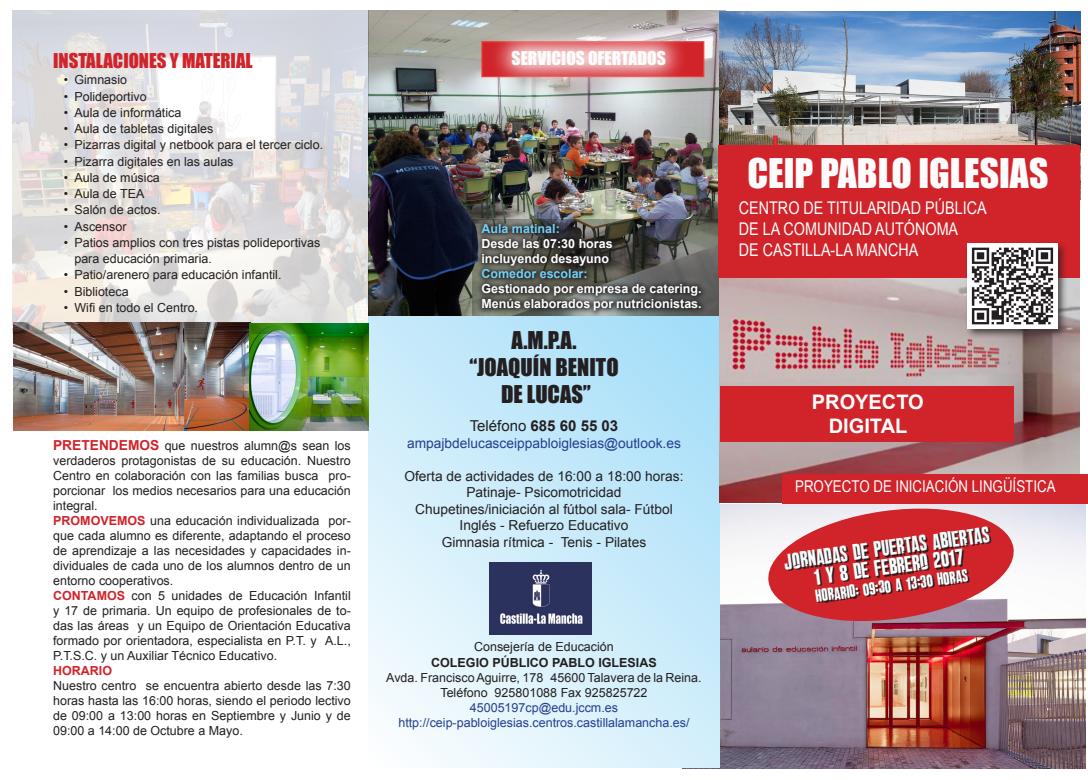
<style>
.page{position:relative;width:1088px;height:780px;background:#fff}
.page>*{position:absolute;margin:0;border:0;box-sizing:border-box;transform-origin:0 0}
.t1{font:37.5px "Impact";color:#fcfcfc}
.t2{font:22.5px "Impact";color:#231f20}
.t3{font:22.5px "Big Brother";color:#f6fbfb}
.t4{font:22.5px "Big Brother";color:#fff}
.t5{font:700 20px "Arial";color:#fff}
.t6{font:18.75px "Impact";color:#d1232a}
.t7{font:17.5px/21px "Arial Narrow";color:#fff}
.t8{font:17.5px "Big Brother";color:#fff}
.t9{font:17.5px "Impact";color:#fcfcfc}
.t10{font:16.25px "Arial Narrow";color:#fff}
.t11{font:700 15px "Arial";color:#231f20}
.t12{font:13.75px "Arial";color:#231f20}
.t13{font:13.75px "Arial";color:#253f8e}
.t14{font:12.5px/15px "Arial";color:#231f20;text-align:justify}
.t15{font:700 12.5px/15px "Arial";color:#fff}
.t16{font:12.5px "Arial";color:#253f8e}
.t17{font:700 12.5px "Arial";color:#72d1f6}
.t18{font:700 12.5px "Arial";color:#231f20}
.t19{font:700 12.5px "Arial";color:#d1232a}
.s1{font-weight:700;font-size:13.75px;color:#d1232a}
.s2{font-weight:700;color:#d1232a}
.s3{font-weight:400}
</style>
<div class="page">
<img style="left:682px;top:504px;width:403px;height:264px">
<svg style="left:369px;top:316px;width:350px;height:451px;background:#cdecfa"></svg>
<img style="left:369px;top:10px;width:357px;height:306px">
<svg style="left:472px;top:219px;width:247px;height:97px"></svg>
<img style="left:719px;top:277px;width:361px;height:225px">
<img style="left:719px;top:12px;width:362px;height:187px">
<img style="left:13px;top:333px;width:356px;height:98px">
<img style="left:12px;top:10px;width:357px;height:323px">
<div style="left:476px;top:218px;width:231px;height:99px;background:#231f20;opacity:.93"></div>
<div style="left:718px;top:145px;width:362px;height:132px;background:#d1232a"></div>
<div style="left:782px;top:474px;width:306px;height:30px;background:#d1232a"></div>
<div style="left:964px;top:240px;width:103px;height:99px;background:#231f20;opacity:.75"></div>
<img style="left:968px;top:244px;width:89px;height:84px">
<div style="left:720px;top:386px;width:293px;height:55px;background:#d1232a"></div>
<svg style="left:764px;top:502px;width:253px;height:125px;background:#d0555d"></svg>
<div style="left:481px;top:41px;width:223px;height:36px;background:#d1232a;border:1px solid #ee3e38"></div>
<svg style="left:489px;top:27px;width:199px;height:61px;background:#da9ea0"></svg>
<img style="left:489px;top:562px;width:102px;height:72px">
<p class="t6" style="left:53px;top:46px;width:201px">INSTALACIONES Y MATERIAL</p>
<p class="t14" style="left:64px;top:72px;width:65px">• Gimnasio</p>
<p class="t14" style="left:64px;top:89px;width:84px">• Polideportivo</p>
<p class="t14" style="left:64px;top:105px;width:119px">• Aula de informática</p>
<p class="t14" style="left:64px;top:121px;width:151px">• Aula de tabletas digitales</p>
<p class="t14" style="left:64px;top:137px;width:261px">• Pizarras digital y netbook para el tercer ciclo.</p>
<p class="t14" style="left:64px;top:154px;width:171px">• Pizarra digitales en las aulas</p>
<p class="t14" style="left:64px;top:170px;width:98px">• Aula de música</p>
<p class="t14" style="left:64px;top:186px;width:82px">• Aula de TEA</p>
<p class="t14" style="left:64px;top:202px;width:98px">• Salón de actos.</p>
<p class="t14" style="left:64px;top:219px;width:64px">• Ascensor</p>
<p class="t14" style="left:74px;top:234px;width:247px;line-height:16.2px;text-indent:-11px">• Patios amplios con tres pistas polideportivas para educación primaria.</p>
<p class="t14" style="left:64px;top:267px;width:219px">• Patio/arenero para educación infantil.</p>
<p class="t14" style="left:64px;top:284px;width:66px">• Biblioteca</p>
<p class="t14" style="left:64px;top:300px;width:136px">• Wifi en todo el Centro.</p>
<p class="t14" style="left:53px;top:438px;width:299px"><span class="s1">PRETENDEMOS</span> que nuestros alumn@s sean los verdaderos protagonistas de su educación. Nuestro Centro en colaboración con las familias busca pro&shy;porcionar los medios necesarios para una educación integral.</p>
<p class="t14" style="left:53px;top:513px;width:299px"><span class="s2">PROMOVEMOS</span> una educación individualizada por&shy;que cada alumno es diferente, adaptando el proceso de aprendizaje a las necesidades y capacidades in&shy;dividuales de cada uno de los alumnos dentro de un entorno cooperativos.</p>
<p class="t14" style="left:53px;top:588px;width:299px"><span class="s2">CONTAMOS</span> con 5 unidades de Educación Infantil y 17 de primaria. Un equipo de profesionales de to&shy;das las áreas y un Equipo de Orientación Educativa formado por orientadora, especialista en P.T. y A.L., P.T.S.C. y un Auxiliar Técnico Educativo.</p>
<p class="t19" style="left:53px;top:662px;width:61px">HORARIO</p>
<p class="t14" style="left:53px;top:678px;width:299px">Nuestro centro se encuentra abierto desde las 7:30 horas hasta las 16:00 horas, siendo el periodo lectivo de 09:00 a 13:00 horas en Septiembre y Junio y de 09:00 a 14:00 de Octubre a Mayo.</p>
<p class="t9" style="left:512px;top:44px;width:156px">SERVICIOS OFERTADOS</p>
<p class="t17" style="left:481px;top:221px;width:80px">Aula matinal:</p>
<p class="t15" style="left:481px;top:237px;width:133px">Desde las 07:30 horas</p>
<p class="t15" style="left:481px;top:252px;width:129px">incluyendo desayuno</p>
<p class="t17" style="left:481px;top:266px;width:108px">Comedor escolar:</p>
<p class="t15" style="left:481px;top:282px;width:222px">Gestionado por empresa de catering.<br>Menús elaborados por nutricionistas.</p>
<p class="t2" style="left:511px;top:322px;width:67px">A.M.P.A.</p>
<p class="t2" style="left:469px;top:349px;width:151px">“JOAQUÍN BENITO</p>
<p class="t2" style="left:501px;top:376px;width:91px">DE LUCAS”</p>
<p class="t11" style="left:470px;top:416px;width:150px"><span class="s3">Teléfono</span> 685 60 55 03</p>
<p class="t13" style="left:407px;top:434px;width:275px">ampajbdelucasceippabloiglesias@outlook.es</p>
<p class="t12" style="left:404px;top:467px;width:280px">Oferta de actividades de 16:00 a 18:00 horas:</p>
<p class="t12" style="left:466px;top:483px;width:157px">Patinaje- Psicomotricidad</p>
<p class="t12" style="left:415px;top:500px;width:259px">Chupetines/iniciación al fútbol sala- Fútbol</p>
<p class="t12" style="left:459px;top:516px;width:170px">Inglés - Refuerzo Educativo</p>
<p class="t12" style="left:442px;top:533px;width:206px">Gimnasia rítmica - Tenis - Pilates</p>
<p class="t14" style="left:474px;top:639px;width:141px">Consejería de Educación</p>
<p class="t18" style="left:431px;top:653px;width:227px">COLEGIO PÚBLICO PABLO IGLESIAS</p>
<p class="t14" style="left:386px;top:669px;width:317px">Avda. Francisco Aguirre, 178 45600 Talavera de la Reina.</p>
<p class="t14" style="left:440px;top:684px;width:209px">Teléfono 925801088 Fax 925825722</p>
<p class="t16" style="left:470px;top:699px;width:150px">45005197cp@edu.jccm.es</p>
<p class="t16" style="left:398px;top:714px;width:293px">http://ceip-pabloiglesias.centros.castillalamancha.es/</p>
<p class="t1" style="left:747px;top:144px;width:302px">CEIP PABLO IGLESIAS</p>
<p class="t7" style="left:739px;top:197px;width:249px">CENTRO DE TITULARIDAD PÚBLICA<br>DE LA COMUNIDAD AUTÓNOMA</p>
<p class="t7" style="left:739px;top:239px;width:181px">DE CASTILLA-LA MANCHA</p>
<p class="t5" style="left:812px;top:389px;width:113px">PROYECTO</p>
<p class="t5" style="left:829px;top:413px;width:80px">DIGITAL</p>
<p class="t10" style="left:795px;top:474px;width:262px">PROYECTO DE INICIACIÓN LINGÜÍSTICA</p>
<p class="t3" style="left:783px;top:554px;width:209px;rotate:-8deg">JORNADAS DE PUERTAS ABIERTAS</p>
<p class="t4" style="left:813px;top:568px;width:153px;rotate:-8deg">1 y 8 DE FEBRERO 2017</p>
<p class="t8" style="left:815px;top:589px;width:155px;rotate:-8deg">Horario: 09:30 a 13:30 horas</p>
</div>
